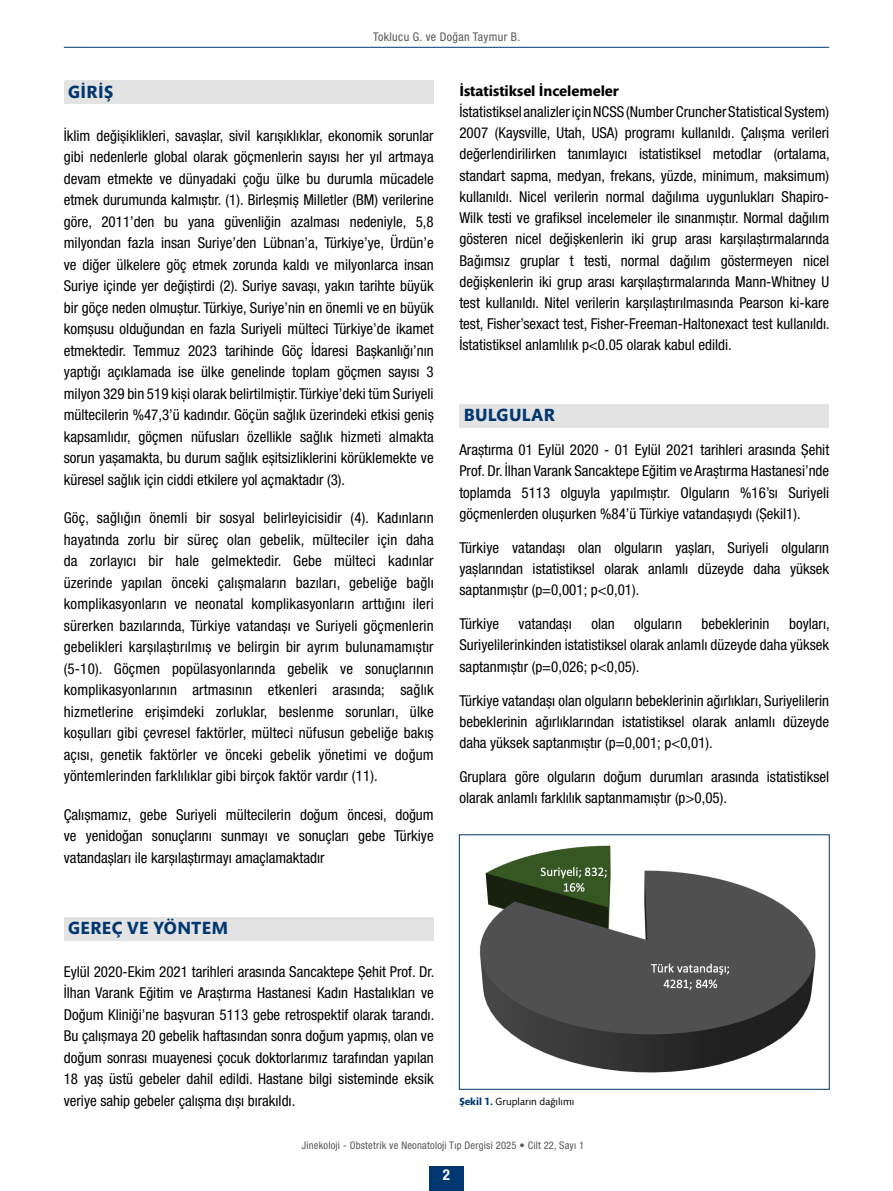
<style>
.page{position:relative;width:893px;height:1191px;background:#fff}
.page>*{position:absolute;margin:0;border:0;box-sizing:border-box;transform-origin:0 0}
.t1{font:700 18px "Mundo Sans Std";letter-spacing:.02em;color:#003770}
.t2{font:condensed 15px/21.5px "Helvetica Neue LT Pro";color:#000;text-align:justify}
.t3{font:700 15px "Mundo Sans Std";color:#000}
.t4{font:700 condensed 15px "Helvetica Neue LT Pro";color:#fff}
.t5{font:condensed 12px "Helvetica Neue LT Pro";letter-spacing:.03em;color:#575756}
.t6{font:condensed 10.5px "Helvetica Neue LT Pro";letter-spacing:.02em;color:#575756}
.t7{font:10.5px "Mundo Sans Std";color:#000}
.s1{font-weight:700;color:#003770}
</style>
<div class="page">
<div style="left:429px;top:1166px;width:34px;height:25px;background:#003770"></div>
<hr style="left:64px;top:47px;width:765px;height:1px;background:#003770">
<div style="left:64px;top:81px;width:370px;height:23px;background:#e3e3e3"></div>
<div style="left:64px;top:917px;width:370px;height:23px;background:#e3e3e3"></div>
<div style="left:459px;top:404px;width:370px;height:23px;background:#e3e3e3"></div>
<img style="left:479px;top:845px;width:337px;height:228px">
<p class="t5" style="left:373px;top:30px;width:149px">Toklucu G. ve Doğan Taymur B.</p>
<p class="t1" style="left:68px;top:82px;width:47px">GİRİŞ</p>
<p class="t2" style="left:64px;top:125px;width:371px">İklim değişiklikleri, savaşlar, sivil karışıklıklar, ekonomik sorunlar gibi nedenlerle global olarak göçmenlerin sayısı her yıl artmaya devam etmekte ve dünyadaki çoğu ülke bu durumla mücadele etmek durumunda kalmıştır. (1). Birleşmiş Milletler (BM) verilerine göre, 2011’den bu yana güvenliğin azalması nedeniyle, 5,8 milyondan fazla insan Suriye’den Lübnan’a, Türkiye’ye, Ürdün’e ve diğer ülkelere göç etmek zorunda kaldı ve milyonlarca insan Suriye içinde yer değiştirdi (2). Suriye savaşı, yakın tarihte büyük bir göçe neden olmuştur. Türkiye, Suriye’nin en önemli ve en büyük komşusu olduğundan en fazla Suriyeli mülteci Türkiye’de ikamet etmektedir. Temmuz 2023 tarihinde Göç İdaresi Başkanlığı’nın yaptığı açıklamada ise ülke genelinde toplam göçmen sayısı 3 milyon 329 bin 519 kişi olarak belirtilmiştir. Türkiye’deki tüm Suriyeli mültecilerin %47,3’ü kadındır. Göçün sağlık üzerindeki etkisi geniş kapsamlıdır, göçmen nüfusları özellikle sağlık hizmeti almakta sorun yaşamakta, bu durum sağlık eşitsizliklerini körüklemekte ve küresel sağlık için ciddi etkilere yol açmaktadır (3).</p>
<p class="t2" style="left:64px;top:507px;width:371px">Göç, sağlığın önemli bir sosyal belirleyicisidir (4). Kadınların hayatında zorlu bir süreç olan gebelik, mülteciler için daha da zorlayıcı bir hale gelmektedir. Gebe mülteci kadınlar üzerinde yapılan önceki çalışmaların bazıları, gebeliğe bağlı komplikasyonların ve neonatal komplikasyonların arttığını ileri sürerken bazılarında, Türkiye vatandaşı ve Suriyeli göçmenlerin gebelikleri karşılaştırılmış ve belirgin bir ayrım bulunamamıştır (5-10). Göçmen popülasyonlarında gebelik ve sonuçlarının komplikasyonlarının artmasının etkenleri arasında; sağlık hizmetlerine erişimdeki zorluklar, beslenme sorunları, ülke koşulları gibi çevresel faktörler, mülteci nüfusun gebeliğe bakış açısı, genetik faktörler ve önceki gebelik yönetimi ve doğum yöntemlerinden farklılıklar gibi birçok faktör vardır (11).</p>
<p class="t2" style="left:64px;top:803px;width:371px">Çalışmamız, gebe Suriyeli mültecilerin doğum öncesi, doğum ve yenidoğan sonuçlarını sunmayı ve sonuçları gebe Türkiye vatandaşları ile karşılaştırmayı amaçlamaktadır</p>
<p class="t1" style="left:68px;top:918px;width:162px">GEREÇ VE YÖNTEM</p>
<p class="t2" style="left:64px;top:960px;width:372px">Eylül 2020-Ekim 2021 tarihleri arasında Sancaktepe Şehit Prof. Dr.<br>İlhan Varank Eğitim ve Araştırma Hastanesi Kadın Hastalıkları ve Doğum Kliniği’ne başvuran 5113 gebe retrospektif olarak tarandı.<br>Bu çalışmaya 20 gebelik haftasından sonra doğum yapmış, olan ve doğum sonrası muayenesi çocuk doktorlarımız tarafından yapılan 18 yaş üstü gebeler dahil edildi. Hastane bilgi sisteminde eksik veriye sahip gebeler çalışma dışı bırakıldı.</p>
<p class="t3" style="left:459px;top:82px;width:161px">İstatistiksel İncelemeler</p>
<p class="t2" style="left:459px;top:101px;width:372px">İstatistiksel analizler için NCSS (Number Cruncher Statistical System)<br>2007 (Kaysville, Utah, USA) programı kullanıldı. Çalışma verileri değerlendirilirken tanımlayıcı istatistiksel metodlar (ortalama, standart sapma, medyan, frekans, yüzde, minimum, maksimum) kullanıldı. Nicel verilerin normal dağılıma uygunlukları Shapiro-Wilk testi ve grafiksel incelemeler ile sınanmıştır. Normal dağılım gösteren nicel değişkenlerin iki grup arası karşılaştırmalarında Bağımsız gruplar t testi, normal dağılım göstermeyen nicel değişkenlerin iki grup arası karşılaştırmalarında Mann-Whitney U test kullanıldı. Nitel verilerin karşılaştırılmasında Pearson ki-kare test, Fisher’sexact test, Fisher-Freeman-Haltonexact test kullanıldı.<br>İstatistiksel anlamlılık p&lt;0.05 olarak kabul edildi.</p>
<p class="t1" style="left:464px;top:405px;width:93px">BULGULAR</p>
<p class="t2" style="left:459px;top:439px;width:371px">Araştırma 01 Eylül 2020 - 01 Eylül 2021 tarihleri arasında Şehit Prof. Dr. İlhan Varank Sancaktepe Eğitim ve Araştırma Hastanesi’nde toplamda 5113 olguyla yapılmıştır. Olguların %16’sı Suriyeli göçmenlerden oluşurken %84’ü Türkiye vatandaşıydı (Şekil1).</p>
<p class="t2" style="left:459px;top:537px;width:371px">Türkiye vatandaşı olan olguların yaşları, Suriyeli olguların yaşlarından istatistiksel olarak anlamlı düzeyde daha yüksek saptanmıştır (p=0,001; p&lt;0,01).</p>
<p class="t2" style="left:459px;top:613px;width:41px">Türkiye</p>
<p class="t2" style="left:519px;top:613px;width:55px">vatandaşı</p>
<p class="t2" style="left:591px;top:613px;width:25px">olan</p>
<p class="t2" style="left:634px;top:613px;width:49px">olguların</p>
<p class="t2" style="left:701px;top:613px;width:70px">bebeklerinin</p>
<p class="t2" style="left:459px;top:613px;width:372px;text-indent:330px">boyları, Suriyelilerinkinden istatistiksel olarak anlamlı düzeyde daha yüksek saptanmıştır (p=0,026; p&lt;0,05).</p>
<p class="t2" style="left:459px;top:689px;width:371px">Türkiye vatandaşı olan olguların bebeklerinin ağırlıkları, Suriyelilerin bebeklerinin ağırlıklarından istatistiksel olarak anlamlı düzeyde daha yüksek saptanmıştır (p=0,001; p&lt;0,01).</p>
<p class="t2" style="left:459px;top:766px;width:371px">Gruplara göre olguların doğum durumları arasında istatistiksel olarak anlamlı farklılık saptanmamıştır (p&gt;0,05).</p>
<p class="t7" style="left:459px;top:1095px;width:117px"><span class="s1">Şekil 1.</span> Grupların dağılımı</p>
<p class="t6" style="left:302px;top:1139px;width:284px">Jinekoloji - Obstetrik ve Neonatoloji Tıp Dergisi 2025 • Cilt 22, Sayı 1</p>
<p class="t4" style="left:443px;top:1165px;width:9px">2</p>
</div>
